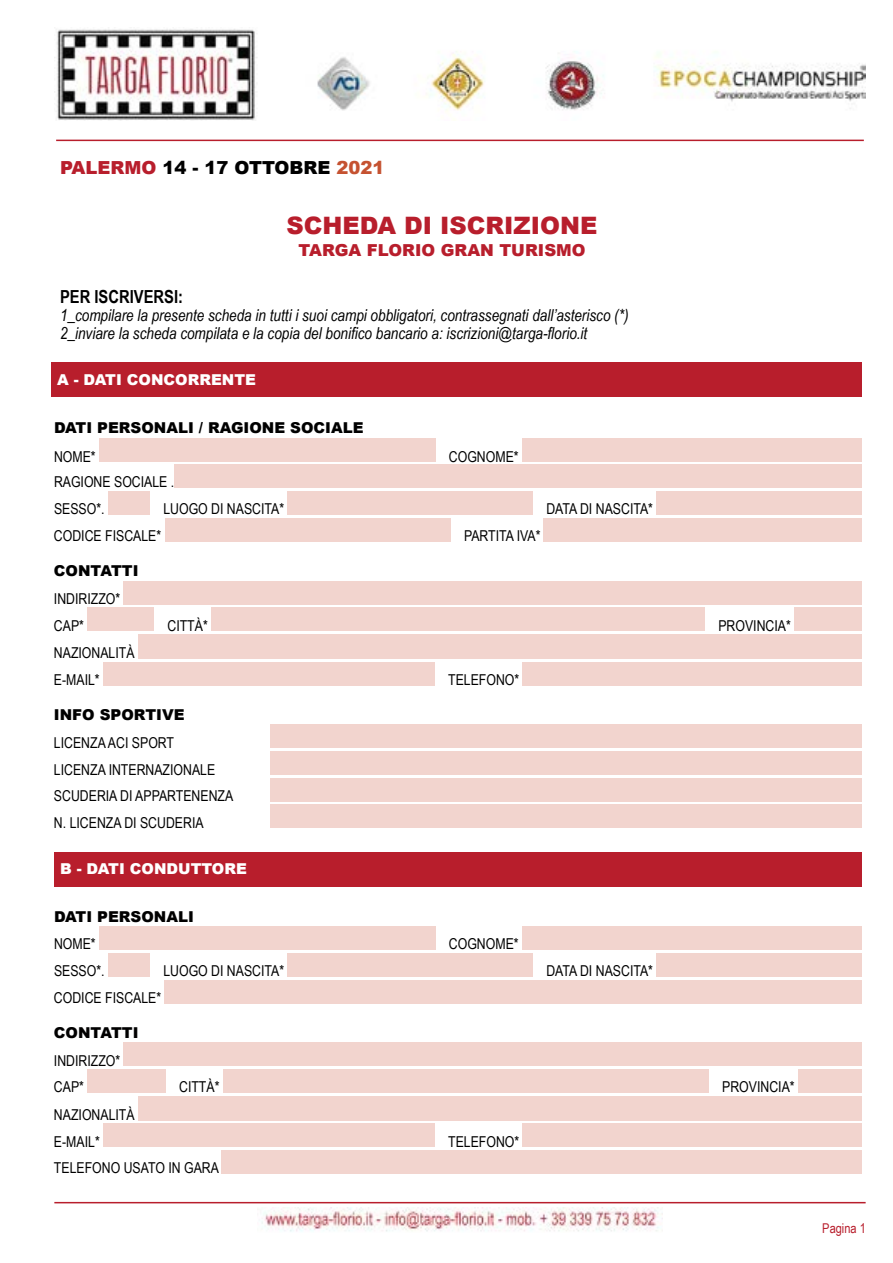
<style>
.page{position:relative;width:893px;height:1263px;background:#fff}
.page>*{position:absolute;margin:0;border:0;box-sizing:border-box;transform-origin:0 0}
.t1{font:900 24px "Arial";color:#b81e2c}
.t2{font:900 18px "Arial";color:#000}
.t3{font:700 18px "Arial Narrow";color:#000}
.t4{font:italic 16.5px/18px "Arial Narrow";color:#000}
.t5{font:900 16.5px "Arial";color:#b81e2c}
.t6{font:15px/27px "Arial Narrow";color:#000}
.t7{font:15px/25.5px "Arial Narrow";color:#010000}
.t8{font:900 15px "Arial";color:#000}
.t9{font:900 15px "Arial";color:#fff}
.t10{font:900 15px "Arial";color:#010000}
.t11{font:13.5px "Arial Narrow";color:#b81e2c}
.s1{color:#b81e2c}
.s2{color:#c55231}
</style>
<div class="page">
<img style="left:54px;top:29px;width:812px;height:91px">
<hr style="left:56px;top:140px;width:808px;height:1px;background:#b81e2c">
<div style="left:54px;top:438px;width:807px;height:26px;background:linear-gradient(to right,#fff,#fff)"></div>
<div style="left:54px;top:581px;width:808px;height:27px;background:linear-gradient(to right,#fff,#fff)"></div>
<div style="left:99px;top:438px;width:336px;height:23px;background:#f2d4ce"></div>
<div style="left:522px;top:438px;width:339px;height:23px;background:#f2d4ce"></div>
<div style="left:174px;top:464px;width:688px;height:24px;background:#f2d4ce"></div>
<div style="left:108px;top:491px;width:42px;height:24px;background:#f2d4ce"></div>
<div style="left:288px;top:491px;width:245px;height:24px;background:#f2d4ce"></div>
<div style="left:656px;top:491px;width:206px;height:24px;background:#f2d4ce"></div>
<div style="left:165px;top:518px;width:285px;height:23px;background:#f2d4ce"></div>
<div style="left:544px;top:518px;width:318px;height:23px;background:#f2d4ce"></div>
<div style="left:124px;top:581px;width:738px;height:23px;background:#f2d4ce"></div>
<div style="left:87px;top:608px;width:67px;height:23px;background:#f2d4ce"></div>
<div style="left:211px;top:608px;width:494px;height:23px;background:#f2d4ce"></div>
<div style="left:794px;top:608px;width:68px;height:23px;background:#f2d4ce"></div>
<div style="left:138px;top:634px;width:724px;height:25px;background:#f2d4ce"></div>
<div style="left:103px;top:662px;width:332px;height:23px;background:#f2d4ce"></div>
<div style="left:523px;top:662px;width:339px;height:23px;background:#f2d4ce"></div>
<div style="left:270px;top:725px;width:592px;height:23px;background:#f2d4ce"></div>
<div style="left:270px;top:751px;width:592px;height:24px;background:#f2d4ce"></div>
<div style="left:270px;top:778px;width:592px;height:23px;background:#f2d4ce"></div>
<div style="left:270px;top:804px;width:592px;height:24px;background:#f2d4ce"></div>
<div style="left:99px;top:926px;width:336px;height:24px;background:#f2d4ce"></div>
<div style="left:522px;top:926px;width:339px;height:24px;background:#f2d4ce"></div>
<div style="left:108px;top:953px;width:42px;height:24px;background:#f2d4ce"></div>
<div style="left:288px;top:953px;width:245px;height:24px;background:#f2d4ce"></div>
<div style="left:656px;top:953px;width:206px;height:24px;background:#f2d4ce"></div>
<div style="left:165px;top:980px;width:697px;height:23px;background:#f2d4ce"></div>
<div style="left:124px;top:1042px;width:738px;height:24px;background:#f2d4ce"></div>
<div style="left:87px;top:1069px;width:78px;height:23px;background:#f2d4ce"></div>
<div style="left:223px;top:1069px;width:485px;height:23px;background:#f2d4ce"></div>
<div style="left:798px;top:1069px;width:64px;height:23px;background:#f2d4ce"></div>
<div style="left:138px;top:1096px;width:724px;height:24px;background:#f2d4ce"></div>
<div style="left:103px;top:1123px;width:332px;height:24px;background:#f2d4ce"></div>
<div style="left:523px;top:1123px;width:339px;height:24px;background:#f2d4ce"></div>
<div style="left:222px;top:1150px;width:640px;height:23px;background:#f2d4ce"></div>
<hr style="left:54px;top:1202px;width:812px;height:1px;background:#b81e2c">
<img style="left:261px;top:1207px;width:399px;height:25px">
<div style="left:54px;top:852px;width:808px;height:35px;background:#b81e2c"></div>
<div style="left:51px;top:362px;width:811px;height:35px;background:#b81e2c"></div>
<p class="t2" style="left:60px;top:154px;width:326px"><span class="s1">PALERMO</span> 14 - 17 OTTOBRE <span class="s2">2021</span></p>
<h1 class="t1" style="left:286px;top:208px;width:312px">SCHEDA DI ISCRIZIONE</h1>
<p class="t5" style="left:298px;top:238px;width:289px">TARGA FLORIO GRAN TURISMO</p>
<p class="t3" style="left:60px;top:283px;width:125px">PER ISCRIVERSI:</p>
<p class="t4" style="left:60px;top:306px;width:570px">1_compilare la presente scheda in tutti i suoi campi obbligatori, contrassegnati dall’asterisco (*)<br>2_inviare la scheda compilata e la copia del bonifico bancario a: iscrizioni@targa-florio.it</p>
<p class="t9" style="left:57px;top:369px;width:201px">A - DATI CONCORRENTE</p>
<p class="t8" style="left:54px;top:417px;width:311px">DATI PERSONALI / RAGIONE SOCIALE</p>
<p class="t6" style="left:54px;top:442px;width:43px">NOME*</p>
<p class="t6" style="left:449px;top:442px;width:71px">COGNOME*</p>
<p class="t6" style="left:54px;top:468px;width:122px">RAGIONE SOCIALE .<br>SESSO*.</p>
<p class="t6" style="left:163px;top:495px;width:122px">LUOGO DI NASCITA*</p>
<p class="t6" style="left:546px;top:495px;width:108px">DATA DI NASCITA*</p>
<p class="t6" style="left:54px;top:522px;width:109px">CODICE FISCALE*</p>
<p class="t6" style="left:464px;top:522px;width:78px">PARTITA IVA*</p>
<p class="t8" style="left:54px;top:560px;width:86px">CONTATTI</p>
<p class="t6" style="left:54px;top:585px;width:68px">INDIRIZZO*<br>CAP*</p>
<p class="t6" style="left:167px;top:612px;width:42px">CITTÀ*</p>
<p class="t6" style="left:718px;top:612px;width:74px">PROVINCIA*</p>
<p class="t6" style="left:54px;top:639px;width:82px">NAZIONALITÀ<br>E-MAIL*</p>
<p class="t8" style="left:54px;top:704px;width:132px">INFO SPORTIVE</p>
<p class="t6" style="left:54px;top:729px;width:163px">LICENZA ACI SPORT<br>LICENZA INTERNAZIONALE</p>
<p class="t6" style="left:54px;top:781px;width:181px">SCUDERIA DI APPARTENENZA<br>N. LICENZA DI SCUDERIA</p>
<p class="t9" style="left:60px;top:858px;width:188px">B - DATI CONDUTTORE</p>
<p class="t6" style="left:448px;top:666px;width:73px">TELEFONO*</p>
<p class="t10" style="left:54px;top:906px;width:141px">DATI PERSONALI</p>
<p class="t7" style="left:54px;top:931px;width:43px">NOME*</p>
<p class="t7" style="left:449px;top:931px;width:71px">COGNOME*</p>
<p class="t7" style="left:54px;top:958px;width:52px">SESSO*.</p>
<p class="t7" style="left:163px;top:958px;width:122px">LUOGO DI NASCITA*</p>
<p class="t7" style="left:546px;top:958px;width:108px">DATA DI NASCITA*</p>
<p class="t7" style="left:54px;top:985px;width:109px">CODICE FISCALE*</p>
<p class="t10" style="left:54px;top:1022px;width:86px">CONTATTI</p>
<p class="t7" style="left:54px;top:1048px;width:68px">INDIRIZZO*<br>CAP*</p>
<p class="t7" style="left:179px;top:1073px;width:42px">CITTÀ*</p>
<p class="t7" style="left:722px;top:1073px;width:74px">PROVINCIA*</p>
<p class="t7" style="left:54px;top:1101px;width:82px;line-height:27px">NAZIONALITÀ<br>E-MAIL*</p>
<p class="t7" style="left:54px;top:1154px;width:166px">TELEFONO USATO IN GARA</p>
<p class="t7" style="left:448px;top:1129px;width:73px">TELEFONO*</p>
<p class="t11" style="left:822px;top:1218px;width:45px">Pagina 1</p>
</div>
